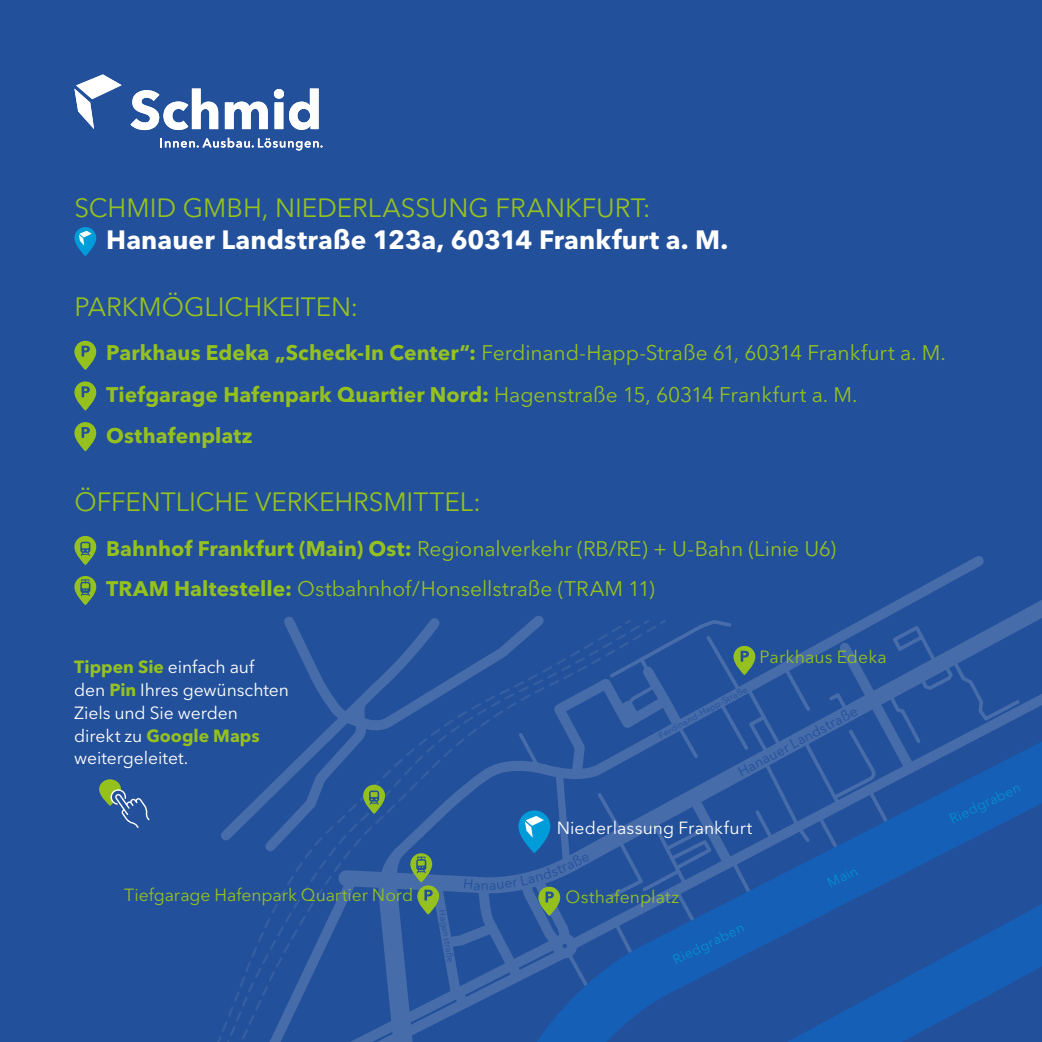
<style>
.page{position:relative;width:1042px;height:1042px;background:#23509a}
.page>*{position:absolute;margin:0;border:0;box-sizing:border-box;transform-origin:0 0}
.Copy_45pt_57pt{font:26.25px "Avenir Next LT Pro";color:#95c11f}
.Copy_45pt_57pt-2{font:700 26.25px "Avenir Next LT Pro";letter-spacing:.005em;color:#fff}
.Copy_45pt_57pt-3{font:21px "Avenir Next LT Pro";letter-spacing:-.005em;color:#95c11f}
.Copy_45pt_57pt-4{font:700 21px "Avenir Next LT Pro";letter-spacing:.005em;color:#95c11f}
.Copy_45pt_57pt-5{font:17.5px/22.8px "Avenir Next LT Pro";letter-spacing:-.005em;color:#fff}
.Copy_45pt_57pt-6{font:17.5px "Avenir Next LT Pro";color:#95c11f}
.t1{font:14px "Avenir Next LT Pro";color:#009bd9}
.Copy_45pt_57pt-7{font:14px "Avenir Next LT Pro";color:#23509a}
.Copy_45pt_57pt-8{font:8.75px "Avenir Next LT Pro";color:#23509a}
.s1{font-weight:700}
.s2{font-weight:400}
.s3{font-weight:700;color:#95c11f}
</style>
<div class="page">
<svg style="left:1023px;top:904px;width:19px;height:73px"></svg>
<svg style="left:99px;top:779px;width:51px;height:49px"></svg>
<svg style="left:74px;top:341px;width:22px;height:29px"></svg>
<svg style="left:74px;top:381px;width:22px;height:30px"></svg>
<svg style="left:74px;top:422px;width:22px;height:29px"></svg>
<svg style="left:74px;top:536px;width:22px;height:29px"></svg>
<svg style="left:74px;top:227px;width:22px;height:29px"></svg>
<svg style="left:74px;top:576px;width:22px;height:29px"></svg>
<svg style="left:161px;top:138px;width:161px;height:12px"></svg>
<svg style="left:130px;top:89px;width:189px;height:41px"></svg>
<svg style="left:74px;top:74px;width:48px;height:55px"></svg>
<svg style="left:242px;top:606px;width:781px;height:436px"></svg>
<p class="Copy_45pt_57pt" style="left:74px;top:192px;width:578px">SCHMID GMBH, NIEDERLASSUNG FRANKFURT:</p>
<p class="Copy_45pt_57pt-2" style="left:106px;top:224px;width:624px">Hanauer Landstraße 123a, 60314 Frankfurt a. M.</p>
<p class="Copy_45pt_57pt" style="left:74px;top:291px;width:285px">PARKMÖGLICHKEITEN:</p>
<p class="Copy_45pt_57pt-3" style="left:106px;top:341px;width:841px"><span class="s1">Parkhaus Edeka „Scheck-In Center“:</span> Ferdinand-Happ-Straße 61, 60314 Frankfurt a. M.</p>
<p class="Copy_45pt_57pt-4" style="left:106px;top:381px;width:753px">Tiefgarage Hafenpark Quartier Nord: <span class="s2">Hagenstraße 15, 60314 Frankfurt a. M.</span></p>
<p class="Copy_45pt_57pt-4" style="left:106px;top:422px;width:148px">Osthafenplatz</p>
<p class="Copy_45pt_57pt" style="left:74px;top:486px;width:408px">ÖFFENTLICHE VERKEHRSMITTEL:</p>
<p class="Copy_45pt_57pt-3" style="left:106px;top:536px;width:731px"><span class="s1">Bahnhof Frankfurt (Main) Ost:</span> Regionalverkehr (RB/RE) + U-Bahn (Linie U6)</p>
<p class="Copy_45pt_57pt-3" style="left:106px;top:576px;width:550px"><span class="s1">TRAM Haltestelle:</span> Ostbahnhof/Honsellstraße (TRAM 11)</p>
<p class="Copy_45pt_57pt-5" style="left:74px;top:656px;width:216px"><span class="s3">Tippen Sie</span> einfach auf den <span class="s3">Pin</span> Ihres gewünschten<br>Ziels und Sie werden<br>direkt zu <span class="s3">Google Maps </span>weitergeleitet.</p>
<p class="Copy_45pt_57pt-6" style="left:124px;top:884px;width:290px">Tiefgarage Hafenpark Quartier Nord</p>
<p class="Copy_45pt_57pt-8" style="left:447px;top:909px;width:55px;rotate:81deg">Hagenstraße</p>
<p class="Copy_45pt_57pt-7" style="left:481px;top:876px;width:10px">n</p>
<p class="Copy_45pt_57pt-6" style="left:759px;top:646px;width:129px">Parkhaus Edeka</p>
<p class="Copy_45pt_57pt-8" style="left:657px;top:731px;width:101px;rotate:-28deg">Ferdinand-Happ-Straße</p>
<p class="Copy_45pt_57pt-7" style="left:735px;top:765px;width:134px;rotate:-28deg">Hanauer Landstraße</p>
<p class="Copy_45pt_57pt-5" style="left:557px;top:816px;width:197px">Niederlassung Frankfurt</p>
<p class="Copy_45pt_57pt-6" style="left:566px;top:886px;width:115px">Osthafenplatz</p>
<p class="t1" style="left:670px;top:953px;width:79px;rotate:-26deg">Riedgraben</p>
<p class="t1" style="left:824px;top:876px;width:34px;rotate:-26deg">Main</p>
<p class="t1" style="left:946px;top:812px;width:79px;rotate:-26deg">Riedgraben</p>
</div>
